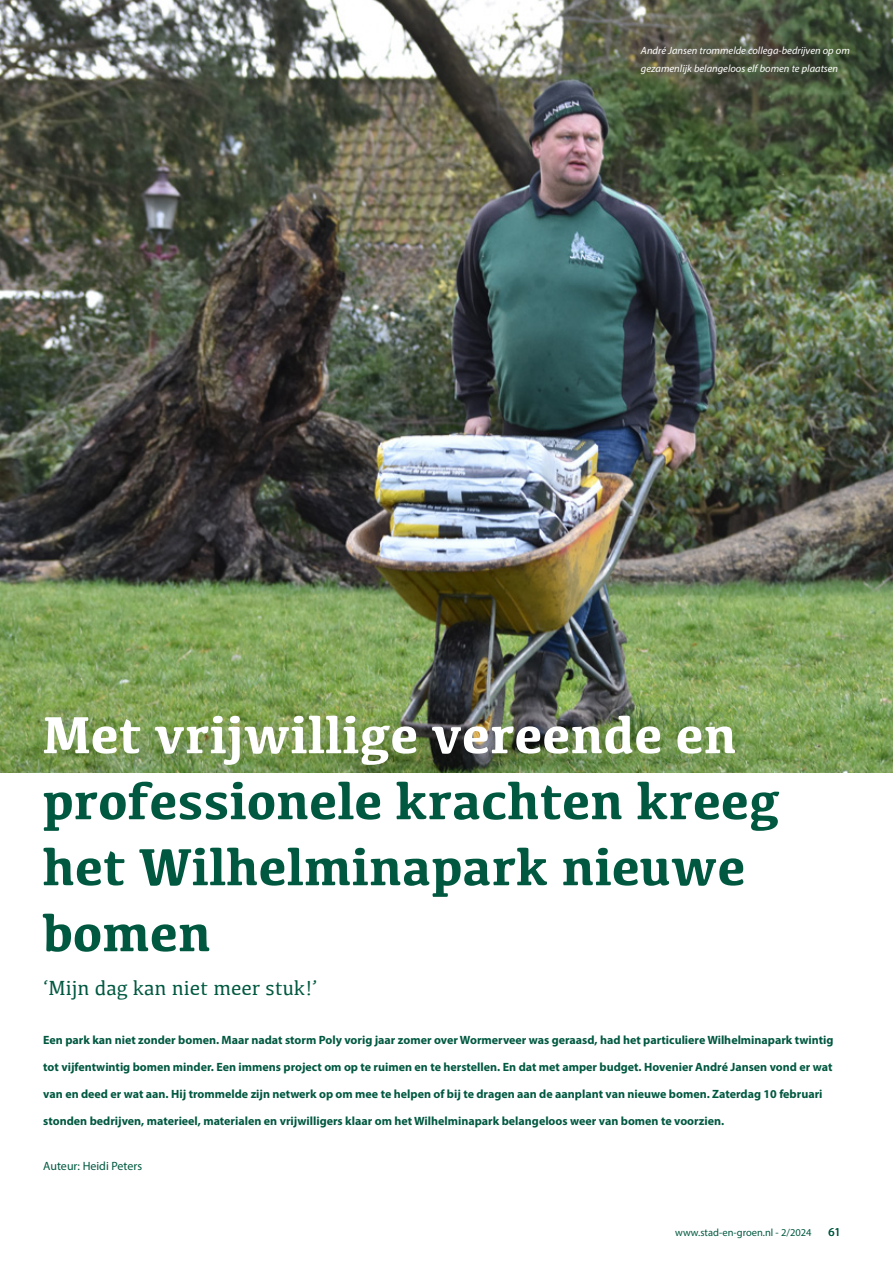
<style>
.page{position:relative;width:893px;height:1263px;background:#fff}
.page>*{position:absolute;margin:0;border:0;box-sizing:border-box;transform-origin:0 0}
.t1{font:700 54px/66px "Kefa";color:#005840}
.t2{font:700 54px "Kefa";color:#fff}
.t3{font:21px "Kefa";color:#005840}
.t4{font:700 12px "Myriad Pro";color:#005840}
.t5{font:12px "Myriad Pro";color:#005840}
.t6{font:italic 10.5px/18px "Myriad Pro";color:#fff}
.t7{font:10.5px "Myriad Pro";color:#005840}
</style>
<div class="page">
<img style="left:0;top:0;width:893px;height:772px">
<p class="t6" style="left:641px;top:41px;width:210px">André Jansen trommelde collega-bedrijven op om gezamenlijk belangeloos elf bomen te plaatsen</p>
<h1 class="t2" style="left:43px;top:699px;width:696px">Met vrijwillige vereende en</h1>
<h1 class="t1" style="left:43px;top:765px;width:739px">professionele krachten kreeg het Wilhelminapark nieuwe bomen</h1>
<h2 class="t3" style="left:43px;top:974px;width:276px">‘Mijn dag kan niet meer stuk!’</h2>
<p class="t4" style="left:43px;top:1032px;width:792px">Een park kan niet zonder bomen. Maar nadat storm Poly vorig jaar zomer over Wormerveer was geraasd, had het particuliere Wilhelminapark twintig</p>
<p class="t4" style="left:43px;top:1059px;width:791px">tot vijfentwintig bomen minder. Een immens project om op te ruimen en te herstellen. En dat met amper budget. Hovenier André Jansen vond er wat</p>
<p class="t4" style="left:43px;top:1086px;width:781px">van en deed er wat aan. Hij trommelde zijn netwerk op om mee te helpen of bij te dragen aan de aanplant van nieuwe bomen. Zaterdag 10 februari</p>
<p class="t4" style="left:43px;top:1113px;width:682px">stonden bedrijven, materieel, materialen en vrijwilligers klaar om het Wilhelminapark belangeloos weer van bomen te voorzien.</p>
<p class="t5" style="left:43px;top:1159px;width:100px">Auteur: Heidi Peters</p>
<p class="t7" style="left:675px;top:1226px;width:138px">www.stad-en-groen.nl - 2/2024</p>
<p class="t5" style="left:828px;top:1224px;width:14px">61</p>
</div>
